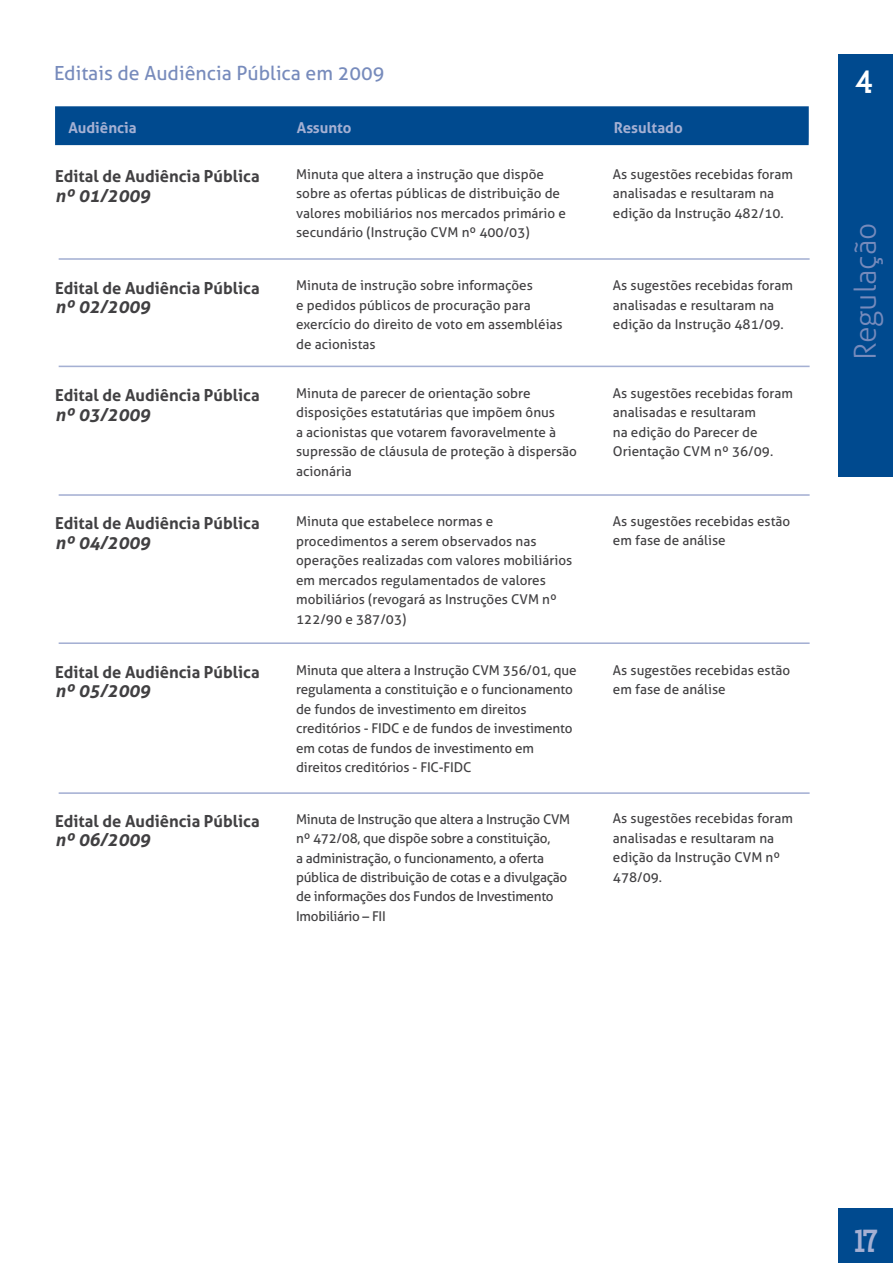
<style>
.page{position:relative;width:893px;height:1263px;background:#fff}
.page>*{position:absolute;margin:0;border:0;box-sizing:border-box;transform-origin:0 0}
.t1{font:300 30px "Aller";color:#778bbc}
.t2{font:900 30px "Nilland";color:#a5b0d3}
.t3{font:900 30px "Nilland";color:#fff}
.t4{font:19.5px "Aller";color:#778bbc}
.t5{font:italic 700 18px "Aller";color:#414042}
.t6{font:700 16.5px "Aller";color:#414042}
.t7{font:700 15px "Aller";color:#a5b0d3}
.t8{font:13.5px/19.5px "Aller";color:#414042}
.t9{font:13.5px/19.5px "Aller";letter-spacing:-.02em;color:#414042}
</style>
<div class="page">
<div style="left:839px;top:1209px;width:54px;height:54px;background:#004a8f"></div>
<div style="left:839px;top:54px;width:54px;height:422px;background:#004a8f"></div>
<div style="left:55px;top:106px;width:754px;height:39px;background:#004a8f"></div>
<hr style="left:59px;top:258px;width:751px;height:2px;background:#a5b0d3">
<hr style="left:59px;top:366px;width:751px;height:1px;background:#a5b0d3">
<hr style="left:59px;top:494px;width:751px;height:2px;background:#a5b0d3">
<hr style="left:59px;top:642px;width:751px;height:2px;background:#a5b0d3">
<hr style="left:59px;top:792px;width:751px;height:2px;background:#a5b0d3">
<h2 class="t4" style="left:54px;top:61px;width:332px">Editais de Audiência Pública em 2009</h2>
<p class="t7" style="left:68px;top:118px;width:70px">Audiência</p>
<p class="t7" style="left:297px;top:118px;width:56px">Assunto</p>
<p class="t7" style="left:614px;top:118px;width:70px">Resultado</p>
<p class="t6" style="left:55px;top:166px;width:206px">Edital de Audiência Pública</p>
<h3 class="t5" style="left:55px;top:184px;width:97px">nº 01/2009</h3>
<p class="t8" style="left:296px;top:164px;width:271px">Minuta que altera a instrução que dispõe sobre as ofertas públicas de distribuição de valores mobiliários nos mercados primário e secundário (Instrução CVM nº 400/03)</p>
<p class="t8" style="left:613px;top:164px;width:182px">As sugestões recebidas foram analisadas e resultaram na edição da Instrução 482/10.</p>
<p class="t6" style="left:55px;top:278px;width:206px">Edital de Audiência Pública</p>
<h3 class="t5" style="left:55px;top:296px;width:97px">nº 02/2009</h3>
<p class="t8" style="left:296px;top:276px;width:268px">Minuta de instrução sobre informações<br>e pedidos públicos de procuração para exercício do direito de voto em assembléias de acionistas</p>
<p class="t8" style="left:613px;top:276px;width:182px">As sugestões recebidas foram analisadas e resultaram na edição da Instrução 481/09.</p>
<p class="t6" style="left:55px;top:385px;width:206px">Edital de Audiência Pública</p>
<h3 class="t5" style="left:55px;top:403px;width:97px">nº 03/2009</h3>
<p class="t8" style="left:296px;top:383px;width:282px">Minuta de parecer de orientação sobre disposições estatutárias que impõem ônus<br>a acionistas que votarem favoravelmente à supressão de cláusula de proteção à dispersão acionária</p>
<p class="t8" style="left:613px;top:383px;width:182px">As sugestões recebidas foram analisadas e resultaram<br>na edição do Parecer de<br>Orientação CVM nº 36/09.</p>
<p class="t6" style="left:55px;top:513px;width:206px">Edital de Audiência Pública</p>
<h3 class="t5" style="left:55px;top:531px;width:97px">nº 04/2009</h3>
<p class="t8" style="left:296px;top:511px;width:278px">Minuta que estabelece normas e procedimentos a serem observados nas operações realizadas com valores mobiliários em mercados regulamentados de valores mobiliários (revogará as Instruções CVM nº 122/90 e 387/03)</p>
<p class="t8" style="left:613px;top:511px;width:179px">As sugestões recebidas estão em fase de análise</p>
<p class="t6" style="left:55px;top:662px;width:206px">Edital de Audiência Pública</p>
<h3 class="t5" style="left:55px;top:680px;width:97px">nº 05/2009</h3>
<p class="t8" style="left:296px;top:660px;width:282px">Minuta que altera a Instrução CVM 356/01, que regulamenta a constituição e o funcionamento de fundos de investimento em direitos creditórios - FIDC e de fundos de investimento em cotas de fundos de investimento em direitos creditórios - FIC-FIDC</p>
<p class="t8" style="left:613px;top:660px;width:179px">As sugestões recebidas estão em fase de análise</p>
<p class="t6" style="left:55px;top:811px;width:206px">Edital de Audiência Pública</p>
<h3 class="t5" style="left:55px;top:829px;width:97px">nº 06/2009</h3>
<p class="t9" style="left:296px;top:809px;width:276px">Minuta de Instrução que altera a Instrução CVM nº 472/08, que dispõe sobre a constituição,<br>a administração, o funcionamento, a oferta pública de distribuição de cotas e a divulgação de informações dos Fundos de Investimento Imobiliário – FII</p>
<p class="t8" style="left:613px;top:809px;width:182px">As sugestões recebidas foram analisadas e resultaram na edição da Instrução CVM nº<br>478/09.</p>
<h1 class="t3" style="left:856px;top:63px;width:19px">4</h1>
<h1 class="t1" style="left:847px;top:360px;width:139px;rotate:-90deg">Regulação</h1>
<h1 class="t2" style="left:852px;top:1221px;width:30px">17</h1>
</div>
